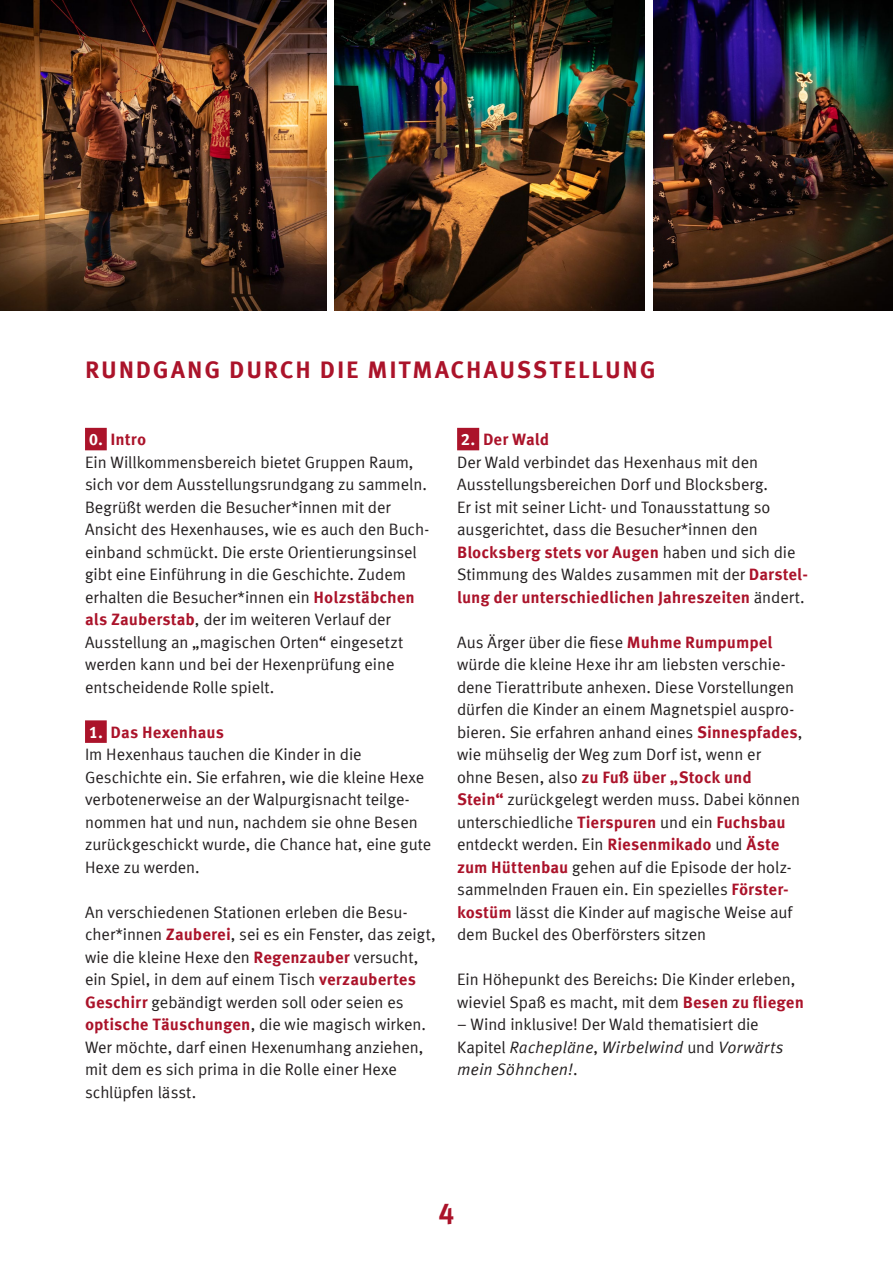
<style>
.page{position:relative;width:893px;height:1263px;background:#fff}
.page>*{position:absolute;margin:0;border:0;box-sizing:border-box;transform-origin:0 0}
.t1{font:700 28.5px "Meta Corr";color:#ab132a}
.Titel{font:700 24px "Meta Corr";letter-spacing:.075em;color:#ab132a}
.Text{font:16.5px/22.5px "Meta Corr";letter-spacing:-.005em;color:#231f20}
.Text-2{font:700 16.5px "Meta Corr";color:#ab132a}
.s1{color:#fff}
.s2{font-weight:700;color:#ab132a}
.s3{font-style:italic}
</style>
<div class="page">
<div style="left:85px;top:428px;width:22px;height:22px;background:#ab132a"></div>
<div style="left:85px;top:720px;width:22px;height:23px;background:#ab132a"></div>
<div style="left:457px;top:428px;width:22px;height:22px;background:#ab132a"></div>
<img style="left:334px;top:0;width:311px;height:310px">
<img style="left:653px;top:0;width:240px;height:310px">
<img style="left:0;top:0;width:326px;height:310px">
<p class="Titel" style="left:85px;top:355px;width:572px">RUNDGANG DURCH DIE MITMACHAUSSTELLUNG</p>
<p class="Text-2" style="left:89px;top:429px;width:59px"><span class="s1">0.</span> Intro</p>
<p class="Text" style="left:85px;top:450px;width:346px">Ein Willkommensbereich bietet Gruppen Raum, sich vor dem Ausstellungsrundgang zu sammeln.<br>Begrüßt werden die Besucher*innen mit der Ansicht des Hexenhauses, wie es auch den Buch&shy;einband schmückt. Die erste Orientierungsinsel gibt eine Einführung in die Geschichte. Zudem erhalten die Besucher*innen ein <span class="s2">Holzstäbchen als Zauberstab</span>, der im weiteren Verlauf der Ausstellung an „magischen Orten“ eingesetzt werden kann und bei der Hexenprüfung eine entscheidende Rolle spielt.</p>
<p class="Text-2" style="left:89px;top:722px;width:137px"><span class="s1">1.</span> Das Hexenhaus</p>
<p class="Text" style="left:85px;top:743px;width:348px">Im Hexenhaus tauchen die Kinder in die Geschichte ein. Sie erfahren, wie die kleine Hexe verbotenerweise an der Walpurgisnacht teilge&shy;nommen hat und nun, nachdem sie ohne Besen zurückgeschickt wurde, die Chance hat, eine gute Hexe zu werden.</p>
<p class="Text" style="left:85px;top:900px;width:352px">An verschiedenen Stationen erleben die Besu&shy;cher*innen <span class="s2">Zauberei</span>, sei es ein Fenster, das zeigt, wie die kleine Hexe den <span class="s2">Regenzauber</span> versucht, ein Spiel, in dem auf einem Tisch <span class="s2">verzaubertes Geschirr</span> gebändigt werden soll oder seien es <span class="s2">optische Täuschungen</span>, die wie magisch wirken.<br>Wer möchte, darf einen Hexenumhang anziehen, mit dem es sich prima in die Rolle einer Hexe schlüpfen lässt.</p>
<p class="Text-2" style="left:461px;top:429px;width:90px"><span class="s1">2.</span> Der Wald</p>
<p class="Text" style="left:457px;top:450px;width:352px">Der Wald verbindet das Hexenhaus mit den Ausstellungsbereichen Dorf und Blocksberg.<br>Er ist mit seiner Licht- und Tonausstattung so ausgerichtet, dass die Besucher*innen den <span class="s2">Blocksberg stets vor Augen</span> haben und sich die Stimmung des Waldes zusammen mit der <span class="s2">Darstel&shy;lung der unterschiedlichen Jahreszeiten</span> ändert.</p>
<p class="Text" style="left:457px;top:630px;width:347px">Aus Ärger über die fiese <span class="s2">Muhme Rumpumpel </span>würde die kleine Hexe ihr am liebsten verschie&shy;dene Tierattribute anhexen. Diese Vorstellungen dürfen die Kinder an einem Magnetspiel auspro&shy;bieren. Sie erfahren anhand eines <span class="s2">Sinnespfades</span>, wie mühselig der Weg zum Dorf ist, wenn er<br>ohne Besen, also <span class="s2">zu Fuß über „Stock und Stein“</span> zurückgelegt werden muss. Dabei können unterschiedliche <span class="s2">Tierspuren</span> und ein <span class="s2">Fuchsbau </span>entdeckt werden. Ein <span class="s2">Riesenmikado</span> und <span class="s2">Äste zum Hüttenbau</span> gehen auf die Episode der holz&shy;sammelnden Frauen ein. Ein spezielles <span class="s2">Förster&shy;kostüm</span> lässt die Kinder auf magische Weise auf dem Buckel des Oberförsters sitzen</p>
<p class="Text" style="left:457px;top:968px;width:348px">Ein Höhepunkt des Bereichs: Die Kinder erleben, wieviel Spaß es macht, mit dem <span class="s2">Besen zu fliegen</span></p>
<p class="Text" style="left:457px;top:1013px;width:328px">– Wind inklusive! Der Wald thematisiert die<br>Kapitel <span class="s3">Rachepläne</span>, <span class="s3">Wirbelwind</span> und <span class="s3">Vorwärts mein Söhnchen!</span>.</p>
<h1 class="t1" style="left:438px;top:1196px;width:18px">4</h1>
</div>
